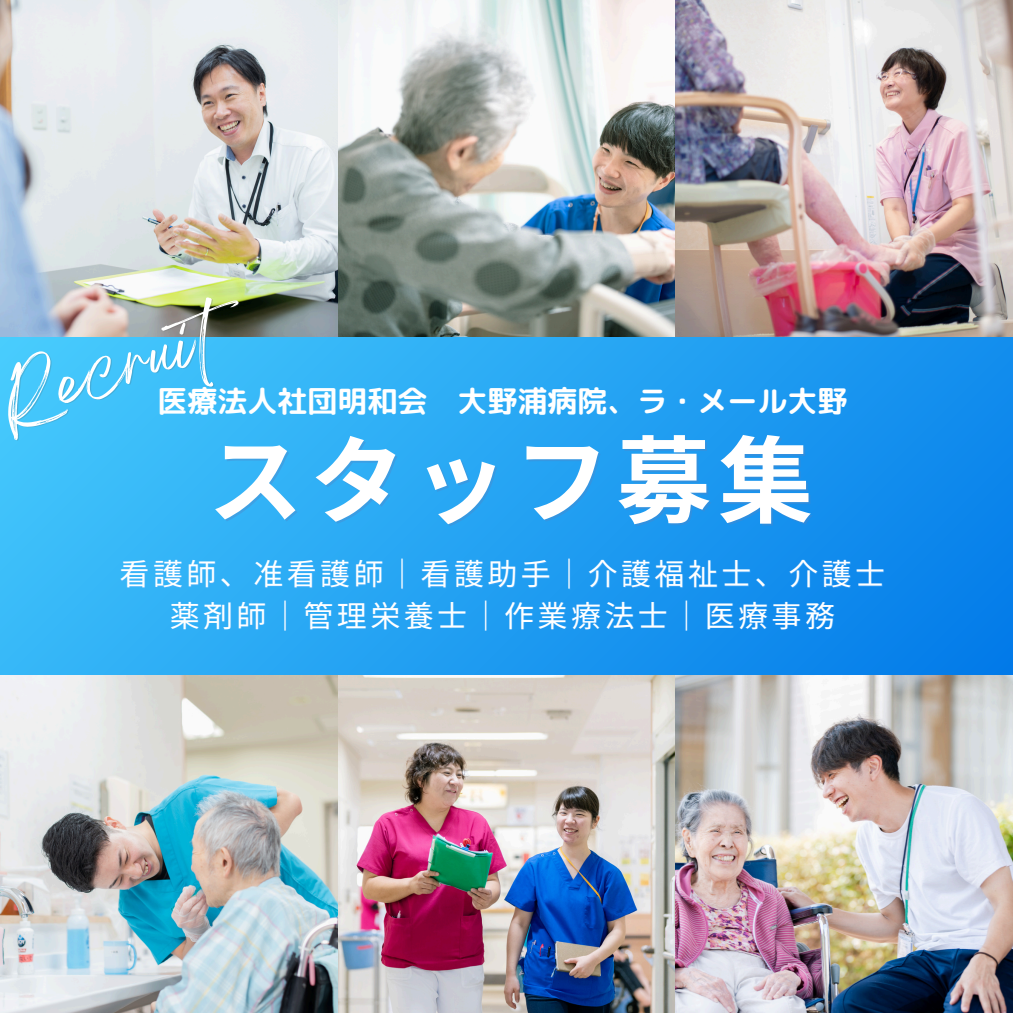
<style>
.page{position:relative;width:1013px;height:1013px;background:#fff}
.page>*{position:absolute;margin:0;border:0;box-sizing:border-box;transform-origin:0 0}
.t1{font:700 95px "Noto Sans JP";letter-spacing:.075em;color:#fff}
.t2{font:58.12px "Breathing";color:#fff}
.t3{font:30px "Noto Sans JP";letter-spacing:.115em;color:#fff}
.t4{font:30px "rounded mplus 1 p bold";color:#fff}
.s1{color:rgb(87 174 255/.4)}
</style>
<div class="page">
<img style="left:1px;top:0;width:1011px;height:337px">
<img style="left:1px;top:674px;width:1011px;height:338px">
<div style="left:0;top:337px;width:1012px;height:337px;background:linear-gradient(to right,#40c3fa,#0a83eb)"></div>
<p class="t2" style="left:-3px;top:386px;width:222px;rotate:-18deg">Recruit</p>
<p class="t4" style="left:157px;top:379px;width:691px">医療法人社団明和会 大野浦病院、ラ・メール大野</p>
<p class="t1" style="left:208px;top:405px;width:607px">スタッフ募集</p>
<p class="t3" style="left:120px;top:550px;width:764px">看護師、准看護師｜看護助<span class="s1">手</span>｜介護福祉<span class="s1">士</span>、介護<span class="s1">士</span></p>
<p class="t3" style="left:170px;top:591px;width:666px">薬剤師｜管理栄養<span class="s1">士</span>｜作業療法<span class="s1">士</span>｜医療事務</p>
</div>
